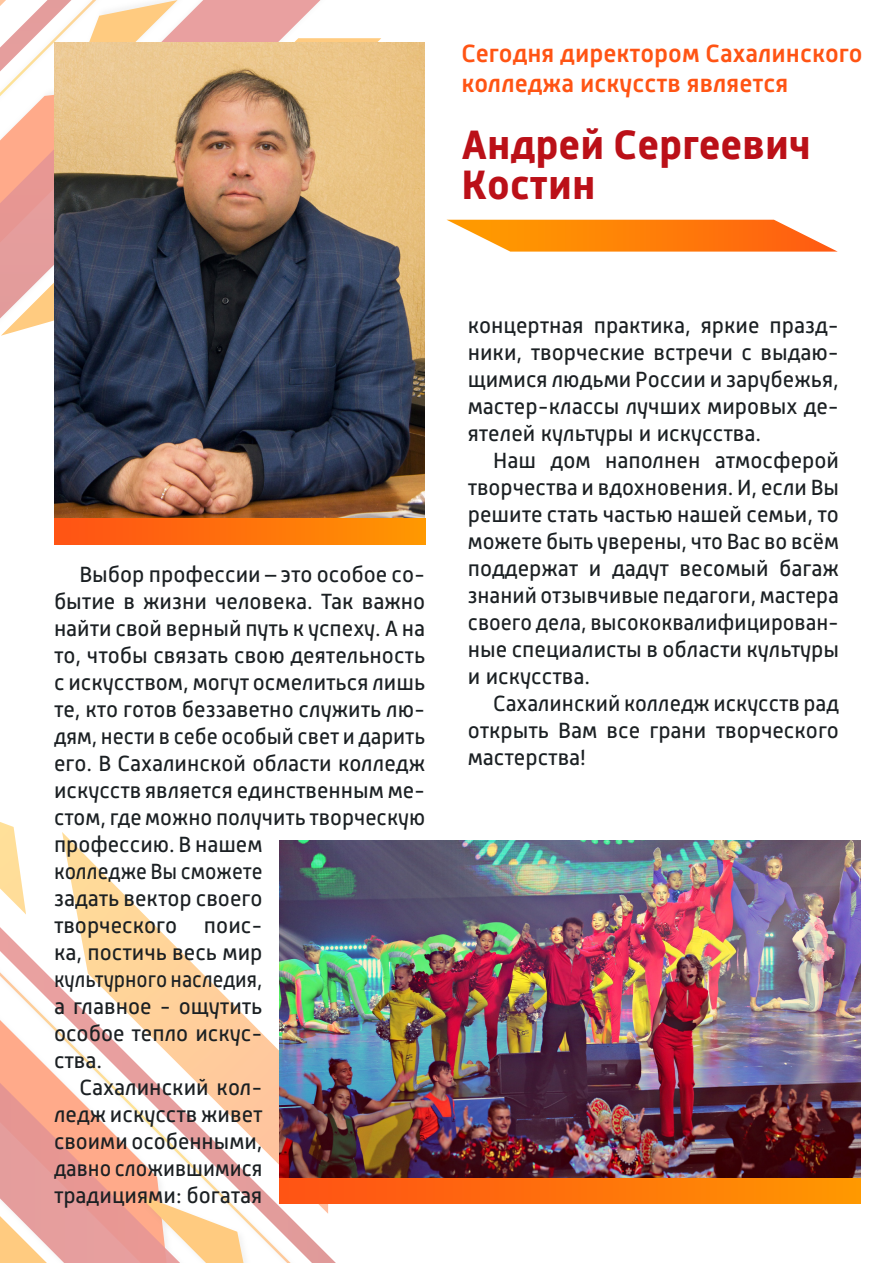
<style>
.page{position:relative;width:893px;height:1263px;background:#fff}
.page>*{position:absolute;margin:0;border:0;box-sizing:border-box;transform-origin:0 0}
.t1{font:700 42px/40.5px "Russia";color:#bb1018}
.t2{font:500 25.5px/30px "Russia";color:#ff5414}
.t3{font:22.5px/27px "Russia";color:#1b2023;text-align:justify}
</style>
<div class="page">
<svg style="left:265px;top:1204px;width:71px;height:59px"></svg>
<img style="left:253px;top:1214px;width:12px;height:27px">
<svg style="left:0;top:1214px;width:253px;height:49px"></svg>
<svg style="left:0;top:822px;width:328px;height:392px"></svg>
<svg style="left:188px;top:0;width:151px;height:43px"></svg>
<img style="left:178px;top:15px;width:10px;height:28px">
<svg style="left:0;top:0;width:178px;height:336px"></svg>
<img style="left:54px;top:43px;width:370px;height:476px">
<svg style="left:447px;top:220px;width:391px;height:32px"></svg>
<img style="left:279px;top:840px;width:581px;height:338px">
<div style="left:279px;top:1178px;width:581px;height:26px;background:linear-gradient(to right,#ff4f16,#ff9601)"></div>
<div style="left:54px;top:519px;width:371px;height:25px;background:linear-gradient(to right,#ff4f16,#ff9601)"></div>
<p class="t2" style="left:461px;top:38px;width:403px">Сегодня директором Сахалинского колледжа искусств является</p>
<p class="t1" style="left:461px;top:124px;width:351px">Андрей Сергеевич<br>Костин</p>
<p class="t3" style="left:54px;top:561px;width:373px;text-align:left;text-indent:26px">Выбор профессии – это особое со&shy;бытие в жизни человека. Так важно найти свой верный путь к успеху. А на то, чтобы связать свою деятельность с искусством, могут осмелиться лишь те, кто готов беззаветно служить лю&shy;дям, нести в себе особый свет и дарить его. В Сахалинской области колледж искусств является единственным ме&shy;стом, где можно получить творческую профессию. В нашем<br>колледже Вы сможете<br>задать вектор своего<br>творческого поис-<br>ка, постичь весь мир<br>культурного наследия,<br>а главное - ощутить<br>особое тепло искус-<br>ства.</p>
<p class="t3" style="left:54px;top:1074px;width:210px;text-indent:26px">Сахалинский кол&shy;ледж искусств живет своими особенными, давно сложившимися традициями: богатая</p>
<p class="t3" style="left:468px;top:312px;width:373px">концертная практика, яркие празд&shy;ники, творческие встречи с выдаю&shy;щимися людьми России и зарубежья, мастер-классы лучших мировых де&shy;ятелей культуры и искусства.</p>
<p class="t3" style="left:468px;top:447px;width:373px;text-indent:26px">Наш дом наполнен атмосферой творчества и вдохновения. И, если Вы решите стать частью нашей семьи, то можете быть уверены, что Вас во всём поддержат и дадут весомый багаж знаний отзывчивые педагоги, мастера своего дела, высококвалифицирован&shy;ные специалисты в области культуры и искусства.</p>
<p class="t3" style="left:468px;top:690px;width:373px;text-indent:26px">Сахалинский колледж искусств рад открыть Вам все грани творческого мастерства!</p>
</div>
